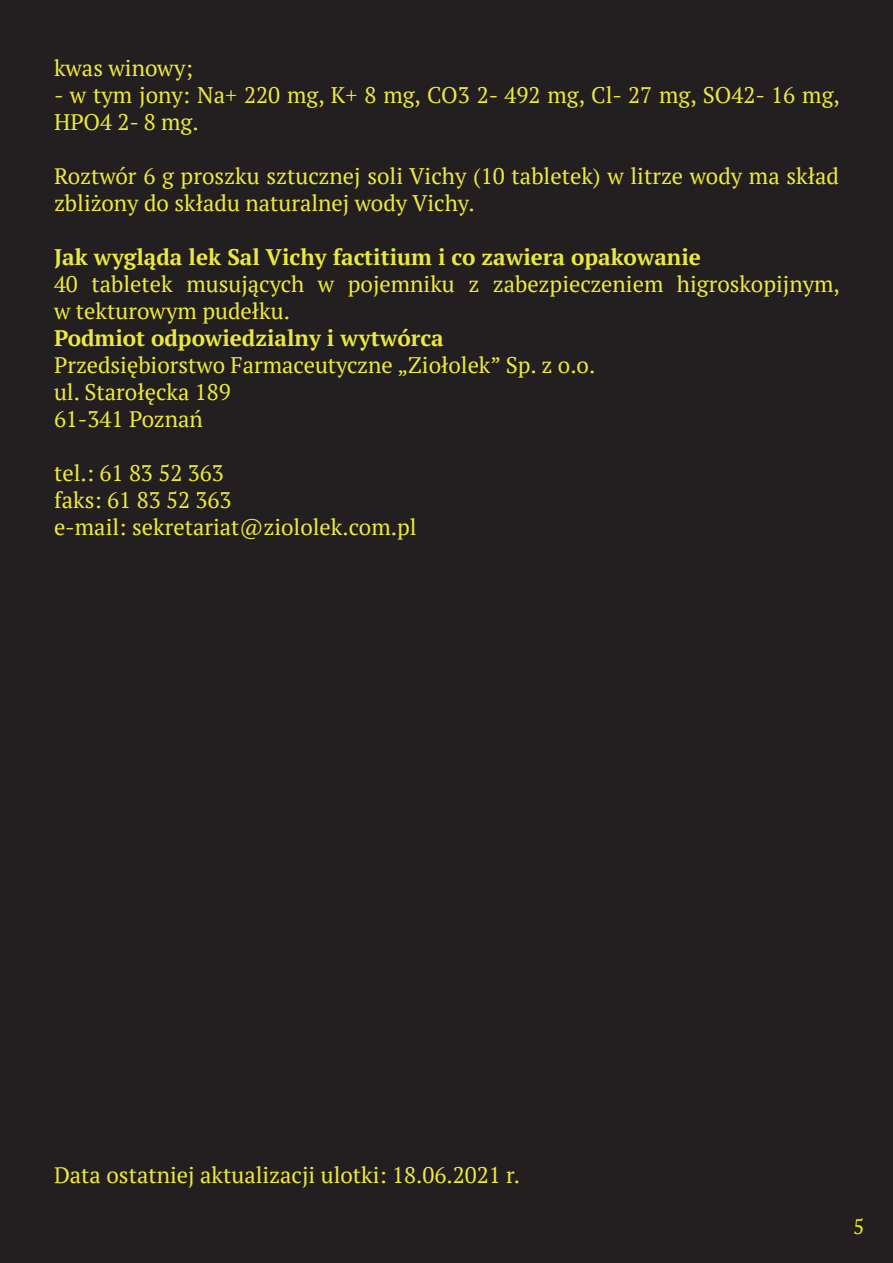
<style>
.page{position:relative;width:893px;height:1263px;background:#231f20}
.page>*{position:absolute;margin:0;border:0;box-sizing:border-box;transform-origin:0 0}
.t1{font:22.5px/27px "PT Serif";color:#ece93e}
.pogrubienie{font:700 22.5px "PT Serif";color:#ece93e}
.t2{font:21px "PT Serif";color:#f1ea13}
</style>
<div class="page">
<p class="t1" style="left:54px;top:54px;width:141px">kwas winowy;</p>
<p class="t1" style="left:54px;top:81px;width:787px">- w tym jony: Na+ 220 mg, K+ 8 mg, CO3 2- 492 mg, Cl- 27 mg, SO42- 16 mg,<br>HPO4 2- 8 mg.</p>
<p class="t1" style="left:54px;top:162px;width:786px">Roztwór 6 g proszku sztucznej soli Vichy (10 tabletek) w litrze wody ma skład zbliżony do składu naturalnej wody Vichy.</p>
<p class="pogrubienie" style="left:54px;top:242px;width:648px">Jak wygląda lek Sal Vichy factitium i co zawiera opakowanie</p>
<p class="t1" style="left:54px;top:270px;width:787px">40 tabletek musujących w pojemniku z zabezpieczeniem higroskopijnym, w tekturowym pudełku.</p>
<p class="pogrubienie" style="left:54px;top:323px;width:391px">Podmiot odpowiedzialny i wytwórca</p>
<p class="t1" style="left:54px;top:351px;width:543px">Przedsiębiorstwo Farmaceutyczne „Ziołolek” Sp. z o.o.</p>
<p class="t1" style="left:54px;top:378px;width:178px">ul. Starołęcka 189</p>
<p class="t1" style="left:54px;top:405px;width:150px">61-341 Poznań</p>
<p class="t1" style="left:54px;top:459px;width:171px">tel.: 61 83 52 363</p>
<p class="t1" style="left:54px;top:486px;width:179px">faks: 61 83 52 363</p>
<p class="t1" style="left:54px;top:513px;width:364px">e-mail: sekretariat@ziololek.com.pl</p>
<p class="t1" style="left:54px;top:1161px;width:468px">Data ostatniej aktualizacji ulotki: 18.06.2021 r.</p>
<p class="t2" style="left:853px;top:1213px;width:13px">5</p>
</div>
